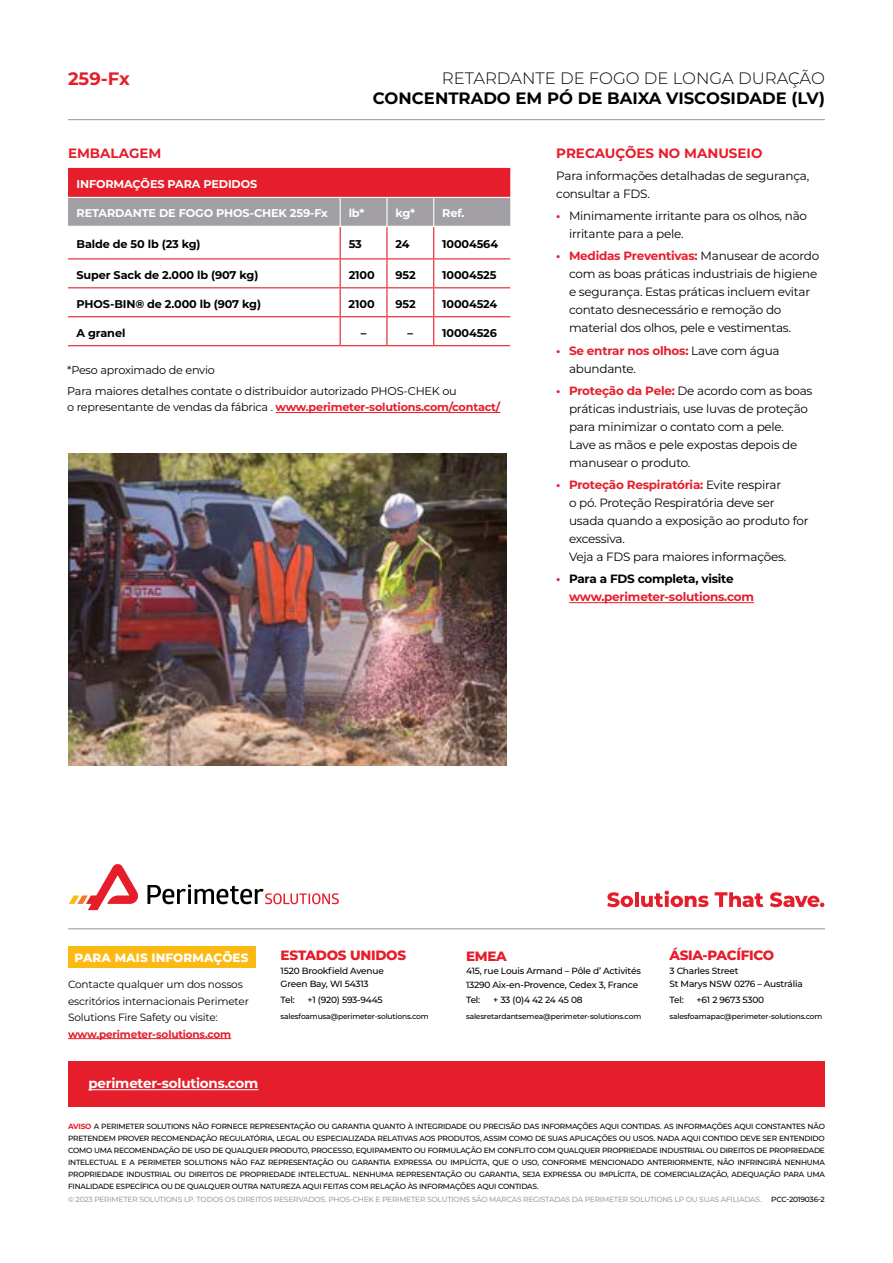
<style>
.page{position:relative;width:893px;height:1263px;background:#fff}
.page>*{position:absolute;margin:0;border:0;box-sizing:border-box;transform-origin:0 0}
.t1{font:700 18px "Montserrat";color:#e61e2c}
.t2{font:700 16.5px "Montserrat";color:#000}
.t3{font:300 16.5px "Montserrat";color:#000}
.t4{font:800 13.5px "Montserrat";letter-spacing:-.02em;color:#e61e2c}
.t5{font:700 13.5px "Montserrat";color:#e61e2c}
.t6{font:700 13.5px "Montserrat";letter-spacing:-.015em;color:#fff}
.t7{font:12px/18px "Montserrat";letter-spacing:-.02em;color:#000}
.t8{font:700 12px/18px "Montserrat";letter-spacing:-.02em;color:#e61e2c}
.t9{font:800 12px "Montserrat";letter-spacing:.01em;color:#fff}
.t10{font:700 11.25px "Montserrat";letter-spacing:-.01em;color:#000}
.t11{font:11.25px/20.7px "Montserrat";letter-spacing:-.02em;color:#000}
.t12{font:700 11.25px "Montserrat";letter-spacing:-.02em;color:#e61e2c}
.t13{font:700 11.25px "Montserrat";letter-spacing:-.01em;color:#fff}
.t14{font:10.5px/16.5px "Montserrat";letter-spacing:-.015em;color:#000}
.t15{font:700 10.5px "Montserrat";letter-spacing:-.015em;color:#e61e2c}
.t16{font:500 9px/13.5px "Montserrat";letter-spacing:-.02em;color:#000}
.t17{font:500 7.5px/12px "Montserrat";letter-spacing:-.02em;color:#000;text-align:justify}
.t18{font:500 7.5px "Montserrat";letter-spacing:-.03em;color:#a2a0a4}
.s1{font-weight:400;color:#000}
.s2{font-weight:700;color:#e61e2c}
.s3{color:#000}
</style>
<div class="page">
<img style="left:68px;top:454px;width:438px;height:311px">
<hr style="left:68px;top:119px;width:757px;height:1px;background:#a2a0a4">
<svg style="left:147px;top:884px;width:192px;height:20px"></svg>
<svg style="left:69px;top:864px;width:69px;height:46px"></svg>
<svg style="left:607px;top:892px;width:26px;height:15px"></svg>
<hr style="left:635px;top:892px;width:4px;height:15px;background:#e61e2c">
<svg style="left:641px;top:891px;width:67px;height:16px"></svg>
<svg style="left:715px;top:892px;width:48px;height:15px"></svg>
<svg style="left:770px;top:892px;width:54px;height:15px"></svg>
<div style="left:68px;top:1060px;width:757px;height:46px;background:#e61e2c"></div>
<hr style="left:569px;top:602px;width:185px;height:1px;background:#e61e2c">
<svg style="left:68px;top:227px;width:442px;height:118px"></svg>
<hr style="left:340px;top:227px;width:1px;height:31px;background:#e61e2c">
<hr style="left:386px;top:227px;width:1px;height:31px;background:#e61e2c">
<hr style="left:433px;top:227px;width:1px;height:31px;background:#e61e2c">
<hr style="left:68px;top:258px;width:272px;height:1px;background:#e61e2c">
<hr style="left:340px;top:258px;width:47px;height:1px;background:#e61e2c">
<hr style="left:387px;top:258px;width:47px;height:1px;background:#e61e2c">
<hr style="left:434px;top:258px;width:76px;height:1px;background:#e61e2c">
<hr style="left:68px;top:287px;width:272px;height:1px;background:#e61e2c">
<hr style="left:340px;top:287px;width:47px;height:1px;background:#e61e2c">
<hr style="left:387px;top:287px;width:47px;height:1px;background:#e61e2c">
<hr style="left:434px;top:287px;width:76px;height:1px;background:#e61e2c">
<hr style="left:68px;top:316px;width:272px;height:1px;background:#e61e2c">
<hr style="left:340px;top:316px;width:47px;height:1px;background:#e61e2c">
<svg style="left:340px;top:259px;width:1px;height:86px"></svg>
<hr style="left:387px;top:316px;width:47px;height:1px;background:#e61e2c">
<svg style="left:386px;top:259px;width:1px;height:86px"></svg>
<hr style="left:434px;top:316px;width:76px;height:1px;background:#e61e2c">
<svg style="left:433px;top:259px;width:1px;height:86px"></svg>
<hr style="left:68px;top:345px;width:272px;height:1px;background:#e61e2c">
<hr style="left:340px;top:345px;width:47px;height:1px;background:#e61e2c">
<hr style="left:387px;top:345px;width:47px;height:1px;background:#e61e2c">
<hr style="left:434px;top:345px;width:76px;height:1px;background:#e61e2c">
<svg style="left:68px;top:168px;width:442px;height:58px;background:#c6616a"></svg>
<hr style="left:276px;top:412px;width:224px;height:1px;background:#e61e2c">
<hr style="left:68px;top:928px;width:757px;height:1px;background:#a2a0a4">
<hr style="left:88px;top:1089px;width:170px;height:1px;background:#fff">
<div style="left:68px;top:946px;width:187px;height:22px;background:#fdb913"></div>
<hr style="left:68px;top:1038px;width:163px;height:1px;background:#e61e2c">
<h1 class="t1" style="left:68px;top:66px;width:63px">259‑Fx</h1>
<h2 class="t3" style="left:442px;top:67px;width:385px">RETARDANTE DE FOGO DE LONGA DURAÇÃO</h2>
<h2 class="t2" style="left:373px;top:86px;width:454px">CONCENTRADO EM PÓ DE BAIXA VISCOSIDADE (LV)</h2>
<h3 class="t5" style="left:68px;top:143px;width:95px">EMBALAGEM</h3>
<h3 class="t13" style="left:77px;top:176px;width:182px">INFORMAÇÕES PARA PEDIDOS</h3>
<h3 class="t13" style="left:77px;top:205px;width:253px">RETARDANTE DE FOGO PHOS‑CHEK 259‑Fx</h3>
<h3 class="t13" style="left:349px;top:205px;width:17px">lb*</h3>
<h3 class="t13" style="left:395px;top:205px;width:21px">kg*</h3>
<h3 class="t13" style="left:442px;top:205px;width:24px">Ref.</h3>
<h3 class="t10" style="left:77px;top:236px;width:126px">Balde de 50 lb (23 kg)</h3>
<h3 class="t10" style="left:349px;top:236px;width:15px">53</h3>
<h3 class="t10" style="left:395px;top:236px;width:16px">24</h3>
<h3 class="t10" style="left:442px;top:236px;width:57px">10004564</h3>
<h3 class="t10" style="left:77px;top:267px;width:183px">Super Sack de 2.000 lb (907 kg)</h3>
<h3 class="t10" style="left:349px;top:267px;width:27px">2100</h3>
<h3 class="t10" style="left:395px;top:267px;width:22px">952</h3>
<h3 class="t10" style="left:442px;top:267px;width:56px">10004525</h3>
<h3 class="t10" style="left:77px;top:296px;width:186px">PHOS-BIN® de 2.000 lb (907 kg)</h3>
<h3 class="t10" style="left:349px;top:296px;width:27px">2100</h3>
<h3 class="t10" style="left:395px;top:296px;width:22px">952</h3>
<h3 class="t10" style="left:442px;top:296px;width:57px">10004524</h3>
<h3 class="t10" style="left:76px;top:325px;width:50px">A granel</h3>
<h3 class="t10" style="left:361px;top:325px;width:7px">–</h3>
<h3 class="t10" style="left:407px;top:325px;width:7px">–</h3>
<h3 class="t10" style="left:442px;top:325px;width:56px">10004526</h3>
<h3 class="t11" style="left:67px;top:359px;width:391px">*Peso aproximado de envio<br>Para maiores detalhes contate o distribuidor autorizado PHOS‑CHEK ou</h3>
<h3 class="t12" style="left:67px;top:399px;width:435px"><span class="s1">o representante de vendas da fábrica .</span> www.perimeter-solutions.com/contact/</h3>
<h3 class="t5" style="left:556px;top:143px;width:208px">PRECAUÇÕES NO MANUSEIO</h3>
<h3 class="t7" style="left:556px;top:166px;width:254px">Para informações detalhadas de segurança, consultar a FDS.</h3>
<h3 class="t7" style="left:569px;top:206px;width:240px;text-indent:-13px"><span class="s2">•</span> Minimamente irritante para os olhos, não irritante para a pele.</h3>
<h3 class="t7" style="left:569px;top:247px;width:252px;text-indent:-13px"><span class="s2">• Medidas Preventivas:</span> Manusear de acordo com as boas práticas industriais de higiene e segurança. Estas práticas incluem evitar contato desnecessário e remoção do material dos olhos, pele e vestimentas.</h3>
<h3 class="t7" style="left:569px;top:341px;width:212px;text-indent:-13px"><span class="s2">• Se entrar nos olhos:</span> Lave com água abundante.</h3>
<h3 class="t7" style="left:569px;top:381px;width:245px;text-indent:-13px"><span class="s2">• Proteção da Pele:</span> De acordo com as boas práticas industriais, use luvas de proteção para minimizar o contato com a pele.<br>Lave as mãos e pele expostas depois de manusear o produto.</h3>
<h3 class="t7" style="left:569px;top:475px;width:241px;text-indent:-13px"><span class="s2">• Proteção Respiratória:</span> Evite respirar<br>o pó. Proteção Respiratória deve ser usada quando a exposição ao produto for excessiva.<br>Veja a FDS para maiores informações.</h3>
<h3 class="t8" style="left:569px;top:570px;width:187px;text-indent:-13px">• <span class="s3">Para a FDS completa, visite </span>www.perimeter-solutions.com</h3>
<h3 class="t9" style="left:75px;top:949px;width:175px">PARA MAIS INFORMAÇÕES</h3>
<h3 class="t14" style="left:68px;top:976px;width:182px">Contacte qualquer um dos nossos escritórios internacionais Perimeter<br>Solutions Fire Safety ou visite:</h3>
<h3 class="t15" style="left:68px;top:1026px;width:165px">www.perimeter-solutions.com</h3>
<h3 class="t4" style="left:281px;top:946px;width:127px">ESTADOS UNIDOS</h3>
<p class="t16" style="left:281px;top:963px;width:105px">1520 Brookfield Avenue<br>Green Bay, WI 54313</p>
<p class="t16" style="left:281px;top:993px;width:16px">Tel:</p>
<p class="t16" style="left:308px;top:993px;width:77px">+1 (920) 593-9445</p>
<p class="t17" style="left:281px;top:1010px;width:150px">salesfoamusa@perimeter-solutions.com</p>
<h3 class="t4" style="left:466px;top:946px;width:42px">EMEA</h3>
<p class="t16" style="left:466px;top:964px;width:176px">415, rue Louis Armand – Pôle d’ Activités<br>13290 Aix-en-Provence, Cedex 3, France</p>
<p class="t16" style="left:466px;top:993px;width:16px">Tel:</p>
<p class="t16" style="left:493px;top:993px;width:91px">+ 33 (0)4 42 24 45 08</p>
<p class="t17" style="left:466px;top:1010px;width:177px">salesretardantsemea@perimeter-solutions.com</p>
<h3 class="t4" style="left:669px;top:946px;width:106px">ÁSIA-PACÍFICO</h3>
<p class="t16" style="left:669px;top:963px;width:135px">3 Charles Street<br>St Marys NSW 0276 – Austrália</p>
<p class="t16" style="left:669px;top:993px;width:16px">Tel:</p>
<p class="t16" style="left:696px;top:993px;width:69px">+61 2 9673 5300</p>
<p class="t17" style="left:669px;top:1010px;width:154px">salesfoamapac@perimeter-solutions.com</p>
<h3 class="t6" style="left:88px;top:1074px;width:171px">perimeter-solutions.com</h3>
<p class="t17" style="left:68px;top:1119px;width:758px"><span class="s2">AVISO</span> A PERIMETER SOLUTIONS NÃO FORNECE REPRESENTAÇÃO OU GARANTIA QUANTO À INTEGRIDADE OU PRECISÃO DAS INFORMAÇÕES AQUI CONTIDAS. AS INFORMAÇÕES AQUI CONSTANTES NÃO PRETENDEM PROVER RECOMENDAÇÃO REGULATÓRIA, LEGAL OU ESPECIALIZADA RELATIVAS AOS PRODUTOS, ASSIM COMO DE SUAS APLICAÇÕES OU USOS. NADA AQUI CONTIDO DEVE SER ENTENDIDO COMO UMA RECOMENDAÇÃO DE USO DE QUALQUER PRODUTO, PROCESSO, EQUIPAMENTO OU FORMULAÇÃO EM CONFLITO COM QUALQUER PROPRIEDADE INDUSTRIAL OU DIREITOS DE PROPRIEDADE INTELECTUAL E A PERIMETER SOLUTIONS NÃO FAZ REPRESENTAÇÃO OU GARANTIA EXPRESSA OU IMPLÍCITA, QUE O USO, CONFORME MENCIONADO ANTERIORMENTE, NÃO INFRINGIRÁ NENHUMA PROPRIEDADE INDUSTRIAL OU DIREITOS DE PROPRIEDADE INTELECTUAL. NENHUMA REPRESENTAÇÃO OU GARANTIA, SEJA EXPRESSA OU IMPLÍCITA, DE COMERCIALIZAÇÃO, ADEQUAÇÃO PARA UMA FINALIDADE ESPECÍFICA OU DE QUALQUER OUTRA NATUREZA AQUI FEITAS COM RELAÇÃO ÀS INFORMAÇÕES AQUI CONTIDAS.</p>
<p class="t18" style="left:68px;top:1194px;width:695px">© 2023 PERIMETER SOLUTIONS LP. TODOS OS DIREITOS RESERVADOS. PHOS‑CHEK E PERIMETER SOLUTIONS SÃO MARCAS REGISTADAS DA PERIMETER SOLUTIONS LP OU SUAS AFILIADAS.</p>
<p class="t17" style="left:771px;top:1193px;width:55px">PCC-2019036-2</p>
</div>
